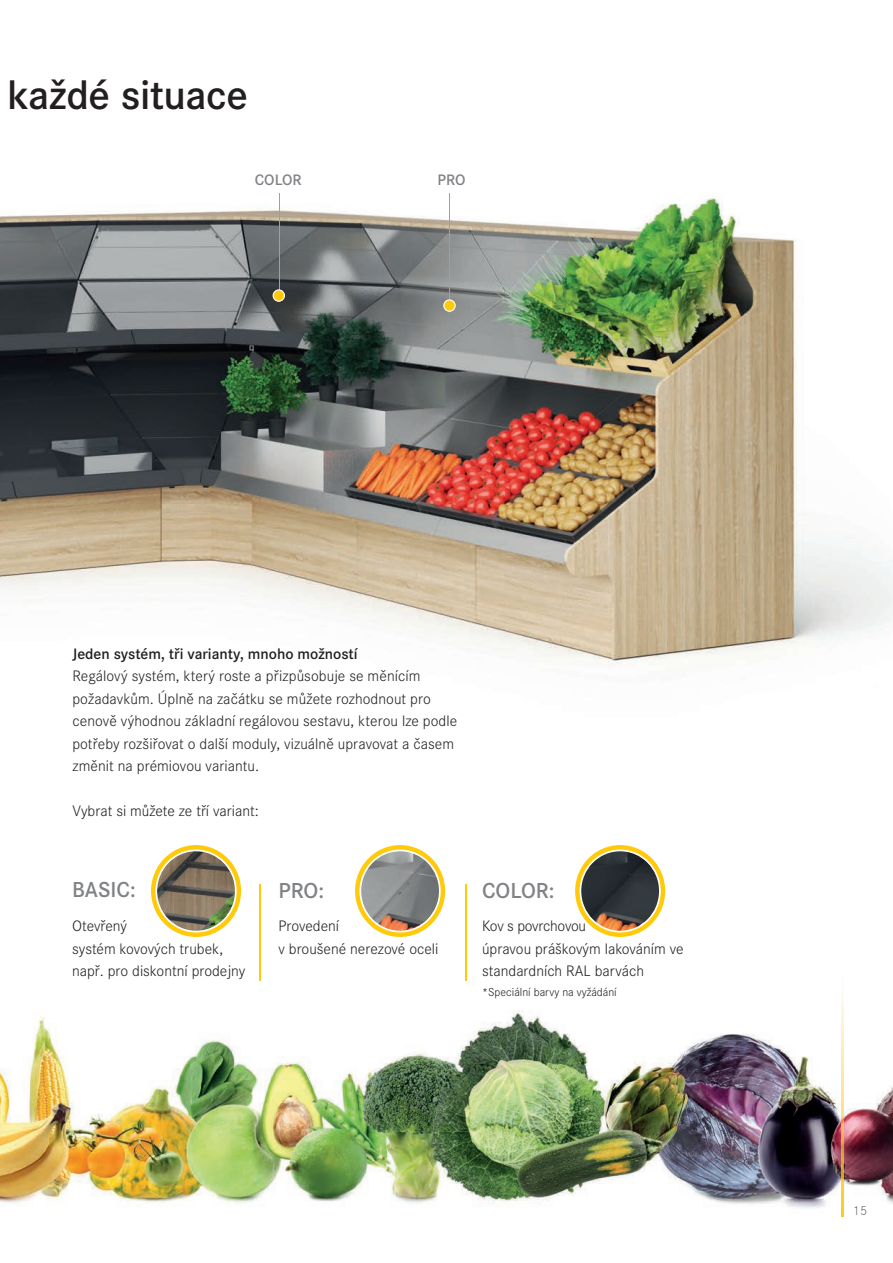
<style>
.page{position:relative;width:893px;height:1263px;background:#fff}
.page>*{position:absolute;margin:0;border:0;box-sizing:border-box;transform-origin:0 0}
.t1{font:600 42.75px "Corporate S";letter-spacing:-.01em;color:#231f20}
.t2{font:600 22.5px "Corporate S";color:#808285}
.t3{font:300 15.75px/22.5px "Corporate S";color:#231f20}
.t4{font:600 15.75px "Corporate S";color:#231f20}
.t5{font:600 15.75px "Corporate S";color:#808285}
.t6{font:300 13.5px "Corporate S";color:#6c6d70}
.t7{font:300 12px "Corporate S";color:#231f20}
</style>
<div class="page">
<img style="left:0;top:999px;width:893px;height:218px">
<img style="left:0;top:196px;width:893px;height:469px">
<div style="left:151px;top:845px;width:90px;height:92px;background:#feca0a;border-radius:50%"></div>
<svg style="left:155px;top:849px;width:82px;height:83px"></svg>
<div style="left:355px;top:845px;width:90px;height:92px;background:#feca0a;border-radius:50%"></div>
<svg style="left:359px;top:849px;width:82px;height:83px"></svg>
<svg style="left:575px;top:845px;width:90px;height:92px"></svg>
<svg style="left:580px;top:849px;width:81px;height:83px;background:#6f6853"></svg>
<hr style="left:260px;top:884px;width:1px;height:97px;background:#feca0a">
<hr style="left:465px;top:884px;width:1px;height:97px;background:#feca0a">
<hr style="left:279px;top:193px;width:1px;height:103px;background:#9d9fa2">
<svg style="left:273px;top:289px;width:12px;height:13px"></svg>
<hr style="left:449px;top:193px;width:1px;height:120px;background:#9d9fa2">
<svg style="left:443px;top:299px;width:13px;height:13px"></svg>
<hr style="left:841px;top:969px;width:2px;height:30px;background:#fefcf5">
<img style="left:841px;top:999px;width:2px;height:218px">
<h1 class="t1" style="left:7px;top:66px;width:242px">každé situace</h1>
<p class="t5" style="left:255px;top:169px;width:48px">COLOR</p>
<p class="t5" style="left:437px;top:169px;width:29px">PRO</p>
<p class="t4" style="left:72px;top:643px;width:287px">Jeden systém, tři varianty, mnoho možností</p>
<p class="t3" style="left:72px;top:664px;width:386px">Regálový systém, který roste a přizpůsobuje se měnícím požadavkům. Úplně na začátku se můžete rozhodnout pro cenově výhodnou základní regálovou sestavu, kterou lze podle potřeby rozšiřovat o další moduly, vizuálně upravovat a časem změnit na prémiovou variantu.</p>
<p class="t3" style="left:72px;top:799px;width:188px">Vybrat si můžete ze tří variant:</p>
<h2 class="t2" style="left:72px;top:875px;width:65px">BASIC:</h2>
<p class="t3" style="left:72px;top:914px;width:175px">Otevřený<br>systém kovových trubek, např. pro diskontní prodejny</p>
<h2 class="t2" style="left:279px;top:875px;width:47px">PRO:</h2>
<p class="t3" style="left:279px;top:914px;width:161px">Provedení<br>v broušené nerezové oceli</p>
<h2 class="t2" style="left:482px;top:875px;width:74px">COLOR:</h2>
<p class="t3" style="left:482px;top:914px;width:203px">Kov s povrchovou<br>úpravou práškovým lakováním ve standardních RAL barvách</p>
<p class="t7" style="left:482px;top:984px;width:136px">*Speciální barvy na vyžádání</p>
<p class="t6" style="left:853px;top:1201px;width:16px">15</p>
</div>
